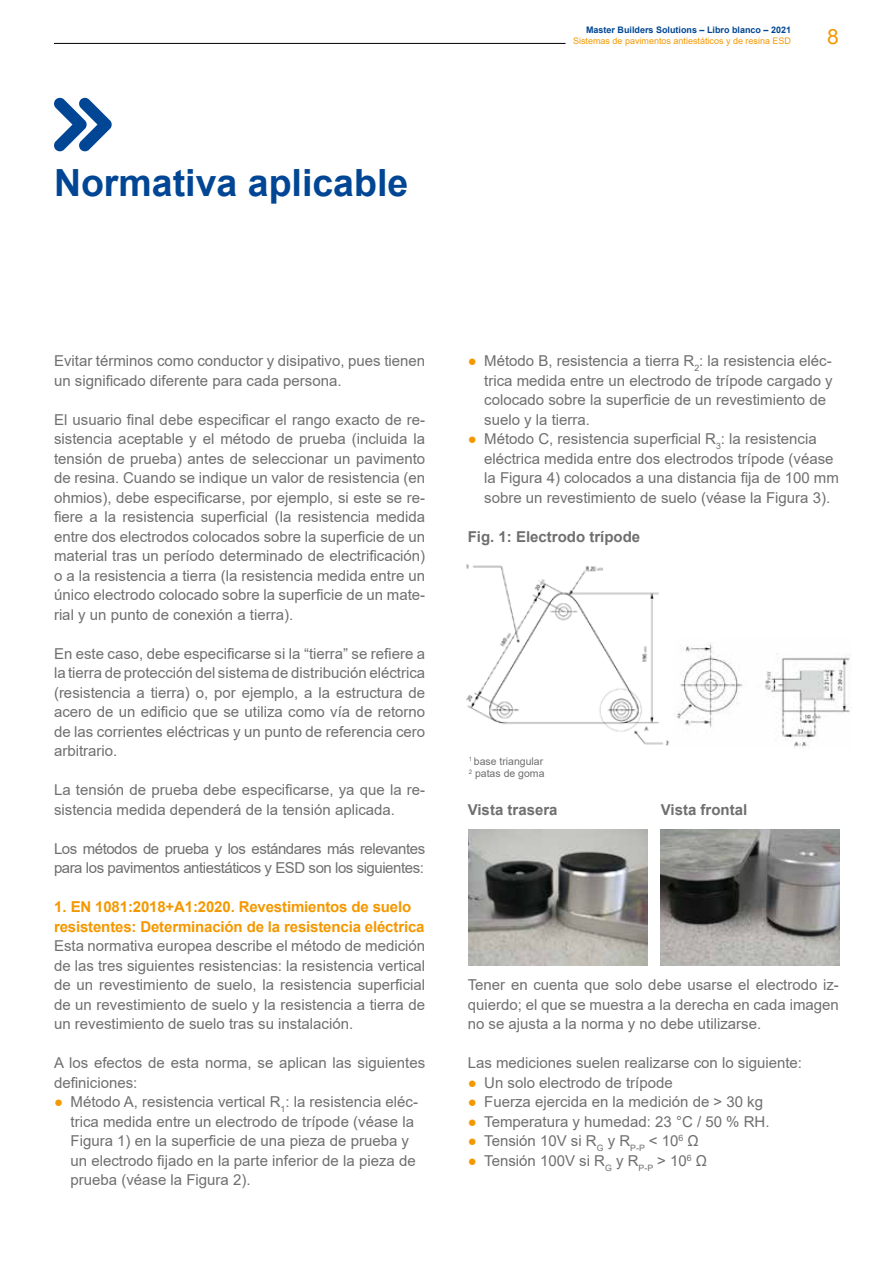
<style>
.page{position:relative;width:893px;height:1263px;background:#fff}
.page>*{position:absolute;margin:0;border:0;box-sizing:border-box;transform-origin:0 0}
.t1{font:700 37.5px "Arial";color:#014694}
.t2{font:21px "Arial";color:#f49800}
.t3{font:15px/19.5px "Arial";color:#706f6f}
.t4{font:15px/19.5px "Arial";letter-spacing:-.03em;color:#706f6f}
.t5{font:700 15px/19.5px "Arial";letter-spacing:-.01em;color:#f49800}
.t6{font:700 15px "Arial";color:#706f6f}
.t7{font:10.5px/12.6px "Arial";color:#706f6f}
.t8{font:9px "Arial";color:#f49800}
.t9{font:700 9px "Arial";color:#014694}
.s1{color:#f49800}
</style>
<div class="page">
<hr style="left:54px;top:43px;width:512px;height:1px;background:#000">
<svg style="left:54px;top:97px;width:58px;height:55px"></svg>
<img style="left:469px;top:829px;width:178px;height:137px">
<img style="left:660px;top:829px;width:179px;height:137px">
<img style="left:466px;top:564px;width:203px;height:182px">
<img style="left:677px;top:644px;width:174px;height:103px">
<h1 class="t1" style="left:54px;top:156px;width:356px">Normativa aplicable</h1>
<p class="t9" style="left:586px;top:24px;width:207px">Master Builders Solutions – Libro blanco – 2021</p>
<p class="t8" style="left:573px;top:34px;width:220px">Sistemas de pavimentos antiestáticos y de resina ESD</p>
<h2 class="t2" style="left:827px;top:22px;width:13px">8</h2>
<p class="t3" style="left:54px;top:351px;width:373px">Evitar términos como conductor y disipativo, pues tienen un significado diferente para cada persona.</p>
<p class="t3" style="left:54px;top:409px;width:373px;text-align:justify">El usuario final debe especificar el rango exacto de re&shy;sistencia aceptable y el método de prueba (incluida la tensión de prueba) antes de seleccionar un pavimento de resina. Cuando se indique un valor de resistencia (en ohmios), debe especificarse, por ejemplo, si este se re&shy;fiere a la resistencia superficial (la resistencia medida entre dos electrodos colocados sobre la superficie de un material tras un período determinado de electrificación) o a la resistencia a tierra (la resistencia medida entre un único electrodo colocado sobre la superficie de un mate&shy;rial y un punto de conexión a tierra).</p>
<p class="t3" style="left:54px;top:643px;width:373px;text-align:justify">En este caso, debe especificarse si la “tierra” se refiere a la tierra de protección del sistema de distribución eléctrica (resistencia a tierra) o, por ejemplo, a la estructura de acero de un edificio que se utiliza como vía de retorno de las corrientes eléctricas y un punto de referencia cero arbitrario.</p>
<p class="t3" style="left:54px;top:780px;width:373px">La tensión de prueba debe especificarse, ya que la re&shy;sistencia medida dependerá de la tensión aplicada.</p>
<p class="t4" style="left:54px;top:838px;width:373px">Los métodos de prueba y los estándares más relevantes para los pavimentos antiestáticos y ESD son los siguientes:</p>
<p class="t5" style="left:54px;top:897px;width:372px">1. EN 1081:2018+A1:2020. Revestimientos de suelo resistentes: Determinación de la resistencia eléctrica</p>
<p class="t3" style="left:54px;top:936px;width:373px;text-align:justify">Esta normativa europea describe el método de medición de las tres siguientes resistencias: la resistencia vertical de un revestimiento de suelo, la resistencia superficial de un revestimiento de suelo y la resistencia a tierra de un revestimiento de suelo tras su instalación.</p>
<p class="t3" style="left:54px;top:1053px;width:373px">A los efectos de esta norma, se aplican las siguientes definiciones:</p>
<p class="t3" style="left:71px;top:1092px;width:349px;text-indent:-17px"><span class="s1">●</span> Método A, resistencia vertical R<sub>1</sub>: la resistencia eléc&shy;trica medida entre un electrodo de trípode (véase la Figura 1) en la superficie de una pieza de prueba y un electrodo fijado en la parte inferior de la pieza de prueba (véase la Figura 2).</p>
<p class="t3" style="left:484px;top:351px;width:350px;text-indent:-17px"><span class="s1">●</span> Método B, resistencia a tierra R<sub>2</sub>: la resistencia eléc&shy;trica medida entre un electrodo de trípode cargado y colocado sobre la superficie de un revestimiento de suelo y la tierra.</p>
<p class="t3" style="left:484px;top:429px;width:356px;text-indent:-16px"><span class="s1">●</span> Método C, resistencia superficial R<sub>3</sub>: la resistencia eléctrica medida entre dos electrodos trípode (véase la Figura 4) colocados a una distancia fija de 100 mm sobre un revestimiento de suelo (véase la Figura 3).</p>
<p class="t6" style="left:468px;top:526px;width:174px">Fig. 1: Electrodo trípode</p>
<p class="t7" style="left:469px;top:755px;width:77px"><sup>1</sup> base triangular<br><sup>2</sup> patas de goma</p>
<p class="t6" style="left:468px;top:799px;width:91px">Vista trasera</p>
<p class="t6" style="left:661px;top:799px;width:88px">Vista frontal</p>
<p class="t3" style="left:468px;top:975px;width:373px;text-align:justify">Tener en cuenta que solo debe usarse el electrodo iz&shy;quierdo; el que se muestra a la derecha en cada imagen no se ajusta a la norma y no debe utilizarse.</p>
<p class="t3" style="left:468px;top:1053px;width:336px">Las mediciones suelen realizarse con lo siguiente:</p>
<p class="t3" style="left:468px;top:1072px;width:206px"><span class="s1">●</span> Un solo electrodo de trípode</p>
<p class="t3" style="left:468px;top:1092px;width:297px"><span class="s1">●</span> Fuerza ejercida en la medición de &gt; 30 kg</p>
<p class="t3" style="left:468px;top:1111px;width:303px"><span class="s1">●</span> Temperatura y humedad: 23 °C / 50 % RH.</p>
<p class="t3" style="left:468px;top:1131px;width:232px"><span class="s1">●</span> Tensión 10V si R<sub>G</sub> y R<sub>P-P</sub> &lt; 10<sup>6</sup> Ω</p>
<p class="t3" style="left:468px;top:1150px;width:241px"><span class="s1">●</span> Tensión 100V si R<sub>G</sub> y R<sub>P-P</sub> &gt; 10<sup>6</sup> Ω</p>
</div>
